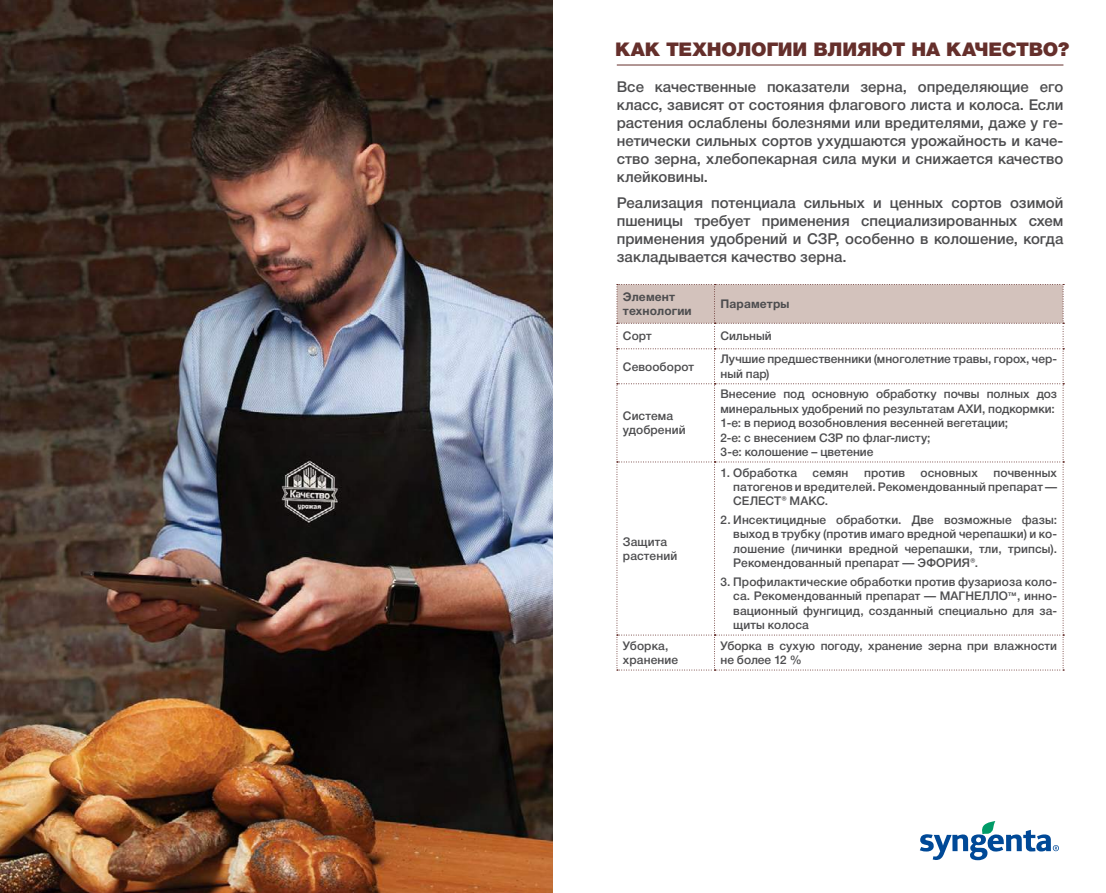
<style>
.page{position:relative;width:1106px;height:893px;background:#fff}
.page>*{position:absolute;margin:0;border:0;box-sizing:border-box;transform-origin:0 0}
.t1{font:900 18.9px "Helvetica Neue Cyr";letter-spacing:-.015em;color:#652f2b}
.t2{font:500 15px/18px "Helvetica Neue Cyr";color:#4d4d4f;text-align:justify}
.t3{font:500 12px/14.4px "Helvetica Neue Cyr";color:#4d4d4f}
.t4{font:700 12px/13.5px "Helvetica Neue Cyr";letter-spacing:.01em;color:#4d4d4f}
</style>
<div class="page">
<svg style="left:920px;top:821px;width:139px;height:39px"></svg>
<img style="left:0;top:0;width:553px;height:893px">
<hr style="left:617px;top:65px;width:446px;height:1px;background:#652f2b">
<svg style="left:616px;top:284px;width:448px;height:387px"></svg>
<h1 class="t1" style="left:615px;top:39px;width:456px">КАК ТЕХНОЛОГИИ ВЛИЯЮТ НА КАЧЕСТВО?</h1>
<p class="t2" style="left:617px;top:77px;width:448px">Все качественные показатели зерна, определяющие его класс, зависят от состояния флагового листа и колоса. Если растения ослаблены болезнями или вредителями, даже у ге&shy;нетически сильных сортов ухудшаются урожайность и каче&shy;ство зерна, хлебопекарная сила муки и снижается качество клейковины.</p>
<p class="t2" style="left:617px;top:194px;width:448px">Реализация потенциала сильных и ценных сортов озимой пшеницы требует применения специализированных схем применения удобрений и СЗР, особенно в колошение, когда закладывается качество зерна.</p>
<p class="t4" style="left:623px;top:290px;width:70px">Элемент технологии</p>
<p class="t4" style="left:720px;top:297px;width:70px">Параметры</p>
<p class="t3" style="left:623px;top:329px;width:30px">Сорт</p>
<p class="t3" style="left:720px;top:329px;width:53px">Сильный</p>
<p class="t3" style="left:623px;top:359px;width:73px">Севооборот</p>
<p class="t3" style="left:720px;top:352px;width:338px">Лучшие предшественники (многолетние травы, горох, чер&shy;ный пар)</p>
<p class="t3" style="left:623px;top:409px;width:64px">Система удобрений</p>
<p class="t3" style="left:720px;top:387px;width:338px">Внесение под основную обработку почвы полных доз минеральных удобрений по результатам АХИ, подкормки:<br>1-е: в период возобновления весенней вегетации;<br>2-е: с внесением СЗР по флаг-листу;<br>3-е: колошение – цветение</p>
<p class="t3" style="left:623px;top:534px;width:56px">Защита растений</p>
<p class="t3" style="left:720px;top:465px;width:78px">1. Обработка</p>
<p class="t3" style="left:812px;top:465px;width:37px">семян</p>
<p class="t3" style="left:864px;top:465px;width:42px">против</p>
<p class="t3" style="left:920px;top:465px;width:59px">основных</p>
<p class="t3" style="left:733px;top:465px;width:325px;text-align:justify;text-indent:260px">почвенных патогенов и вредителей. Рекомендованный препарат — СЕЛЕСТ® МАКС.</p>
<p class="t3" style="left:733px;top:513px;width:325px;text-align:justify;text-indent:-13px">2. Инсектицидные обработки. Две возможные фазы: выход в трубку (против имаго вредной черепашки) и ко&shy;лошение (личинки вредной черепашки, тли, трипсы).<br>Рекомендованный препарат — ЭФОРИЯ®.</p>
<p class="t3" style="left:733px;top:574px;width:325px;text-align:justify;text-indent:-13px">3. Профилактические обработки против фузариоза коло&shy;са. Рекомендованный препарат — МАГНЕЛЛО<sup>тм</sup>, инно&shy;вационный фунгицид, созданный специально для за&shy;щиты колоса</p>
<p class="t3" style="left:623px;top:638px;width:57px">Уборка, хранение</p>
<p class="t3" style="left:720px;top:638px;width:338px">Уборка в сухую погоду, хранение зерна при влажности не более 12 %</p>
</div>
